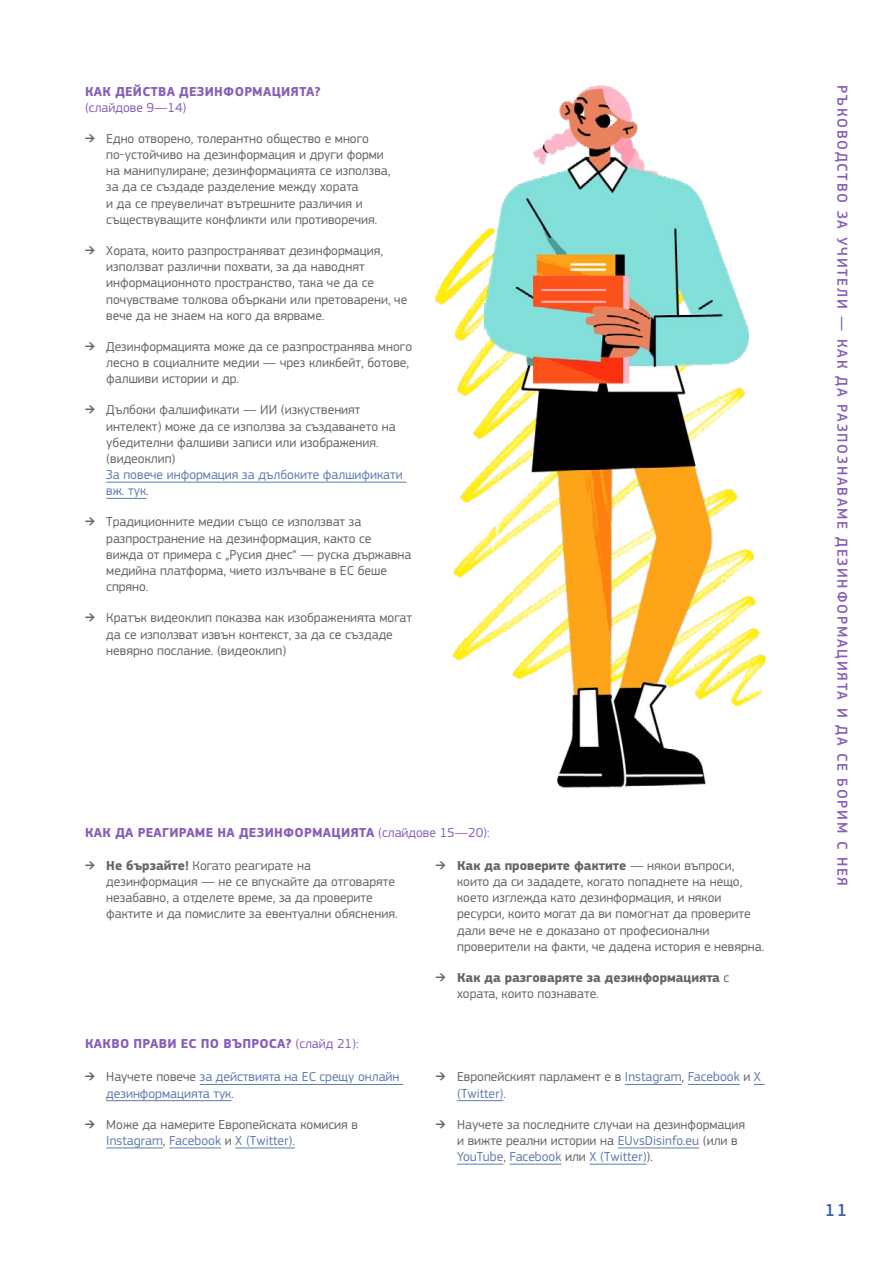
<style>
.page{position:relative;width:893px;height:1263px;background:#fff}
.page>*{position:absolute;margin:0;border:0;box-sizing:border-box;transform-origin:0 0}
.t1{font:500 18px "EC Square Sans Pro";color:#4460a5}
.t2{font:500 15px "EC Square Sans Pro";letter-spacing:.12em;color:#875fb9}
.t3{font:13.5px/16.2px "EC Square Sans Pro";color:#646567}
.Heading_2_H2{font:700 13.5px/16.2px "EC Square Sans Pro";letter-spacing:.02em;color:#875fb9}
.t4{font:13.5px/16.2px "EC Square Sans Pro";color:#5e7cb0}
.t5{font:700 13.5px/16.2px "EC Square Sans Pro";color:#646567}
.s1{font-weight:400}
.s2{color:#5e7cb0}
.s3{font-weight:700}
.s4{color:#646567}
</style>
<div class="page">
<img style="left:436px;top:232px;width:329px;height:469px">
<img style="left:484px;top:85px;width:265px;height:702px">
<hr style="left:106px;top:482px;width:301px;height:1px;background:#5e7cb0">
<hr style="left:106px;top:498px;width:40px;height:1px;background:#5e7cb0">
<hr style="left:200px;top:1084px;width:203px;height:1px;background:#5e7cb0">
<hr style="left:106px;top:1100px;width:125px;height:1px;background:#5e7cb0">
<hr style="left:106px;top:1148px;width:57px;height:1px;background:#5e7cb0">
<hr style="left:169px;top:1148px;width:52px;height:1px;background:#5e7cb0">
<hr style="left:235px;top:1148px;width:60px;height:1px;background:#5e7cb0">
<hr style="left:625px;top:1084px;width:57px;height:1px;background:#5e7cb0">
<hr style="left:688px;top:1084px;width:52px;height:1px;background:#5e7cb0">
<hr style="left:457px;top:1100px;width:46px;height:1px;background:#5e7cb0">
<hr style="left:618px;top:1148px;width:81px;height:1px;background:#5e7cb0">
<hr style="left:457px;top:1164px;width:46px;height:1px;background:#5e7cb0">
<hr style="left:510px;top:1164px;width:51px;height:1px;background:#5e7cb0">
<hr style="left:589px;top:1164px;width:58px;height:1px;background:#5e7cb0">
<h2 class="Heading_2_H2" style="left:85px;top:83px;width:237px">КАК ДЕЙСТВА ДЕЗИНФОРМАЦИЯТА? <span class="s1">(слайдове 9—14)</span></h2>
<p class="t3" style="left:106px;top:130px;width:286px;text-indent:-21px">➔ Едно отворено, толерантно общество е много по-устойчиво на дезинформация и други форми на манипулиране; дезинформацията се използва, за да се създаде разделение между хората<br>и да се преувеличат вътрешните различия и съществуващите конфликти или противоречия.</p>
<p class="t3" style="left:106px;top:242px;width:302px;text-indent:-21px">➔ Хората, които разпространяват дезинформация, използват различни похвати, за да наводнят информационното пространство, така че да се почувстваме толкова объркани или претоварени, че вече да не знаем на кого да вярваме.</p>
<p class="t3" style="left:106px;top:338px;width:307px;text-indent:-21px">➔ Дезинформацията може да се разпространява много лесно в социалните медии — чрез кликбейт, ботове, фалшиви истории и др.</p>
<p class="t3" style="left:106px;top:402px;width:298px;text-indent:-21px">➔ Дълбоки фалшификати — ИИ (изкуственият интелект) може да се използва за създаването на убедителни фалшиви записи или изображения. (видеоклип)<br><span class="s2">За повече информация за дълбоките фалшификати вж. тук</span>.</p>
<p class="t3" style="left:106px;top:514px;width:307px;text-indent:-21px">➔ Традиционните медии също се използват за разпространение на дезинформация, както се вижда от примера с „Русия днес“ — руска държавна медийна платформа, чието излъчване в ЕС беше спряно.</p>
<p class="t3" style="left:106px;top:610px;width:307px;text-indent:-21px">➔ Кратък видеоклип показва как изображенията могат да се използват извън контекст, за да се създаде невярно послание. (видеоклип)</p>
<h2 class="Heading_2_H2" style="left:85px;top:824px;width:406px">КАК ДА РЕАГИРАМЕ НА ДЕЗИНФОРМАЦИЯТА <span class="s1">(слайдове 15—20):</span></h2>
<p class="t3" style="left:106px;top:857px;width:293px;text-indent:-21px">➔ <span class="s3">Не бързайте!</span> Когато реагирате на дезинформация — не се впускайте да отговаряте незабавно, а отделете време, за да проверите фактите и да помислите за евентуални обяснения.</p>
<p class="t3" style="left:457px;top:857px;width:309px;text-indent:-21px">➔ <span class="s3">Как да проверите фактите</span> — някои въпроси, които да си зададете, когато попаднете на нещо, което изглежда като дезинформация, и някои ресурси, които могат да ви помогнат да проверите дали вече не е доказано от професионални проверители на факти, че дадена история е невярна.</p>
<p class="t5" style="left:457px;top:970px;width:274px;text-indent:-21px"><span class="s1">➔</span> Как да разговаряте за дезинформацията <span class="s1">с хората, които познавате.</span></p>
<h2 class="Heading_2_H2" style="left:85px;top:1036px;width:275px">КАКВО ПРАВИ ЕС ПО ВЪПРОСА? <span class="s1">(слайд 21):</span></h2>
<p class="t4" style="left:106px;top:1069px;width:295px;text-indent:-21px"><span class="s4">➔ Научете повече</span> за действията на ЕС срещу онлайн дезинформацията тук<span class="s4">.</span></p>
<p class="t3" style="left:106px;top:1116px;width:253px;text-indent:-21px">➔ Може да намерите Европейската комисия в<br><span class="s2">Instagram</span>, <span class="s2">Facebook</span> и <span class="s2">X (Twitter).</span></p>
<p class="t3" style="left:457px;top:1069px;width:305px;text-indent:-21px">➔ Европейският парламент е в <span class="s2">Instagram</span>, <span class="s2">Facebook</span> и <span class="s2">X (Twitter)</span>.</p>
<p class="t3" style="left:457px;top:1116px;width:290px;text-indent:-21px">➔ Научете за последните случаи на дезинформация и вижте реални истории на <span class="s2">EUvsDisinfo.eu</span> (или в<br><span class="s2">YouTube</span>, <span class="s2">Facebook</span> или <span class="s2">X (Twitter)</span>).</p>
<p class="t2" style="left:851px;top:85px;width:802px;rotate:90deg">РЪКОВОДСТВО ЗА УЧИТЕЛИ — КАК ДА РАЗПОЗНАВАМЕ ДЕЗИНФОРМАЦИЯТА И ДА СЕ БОРИМ С НЕЯ</p>
<h1 class="t1" style="left:825px;top:1199px;width:24px">11</h1>
</div>
